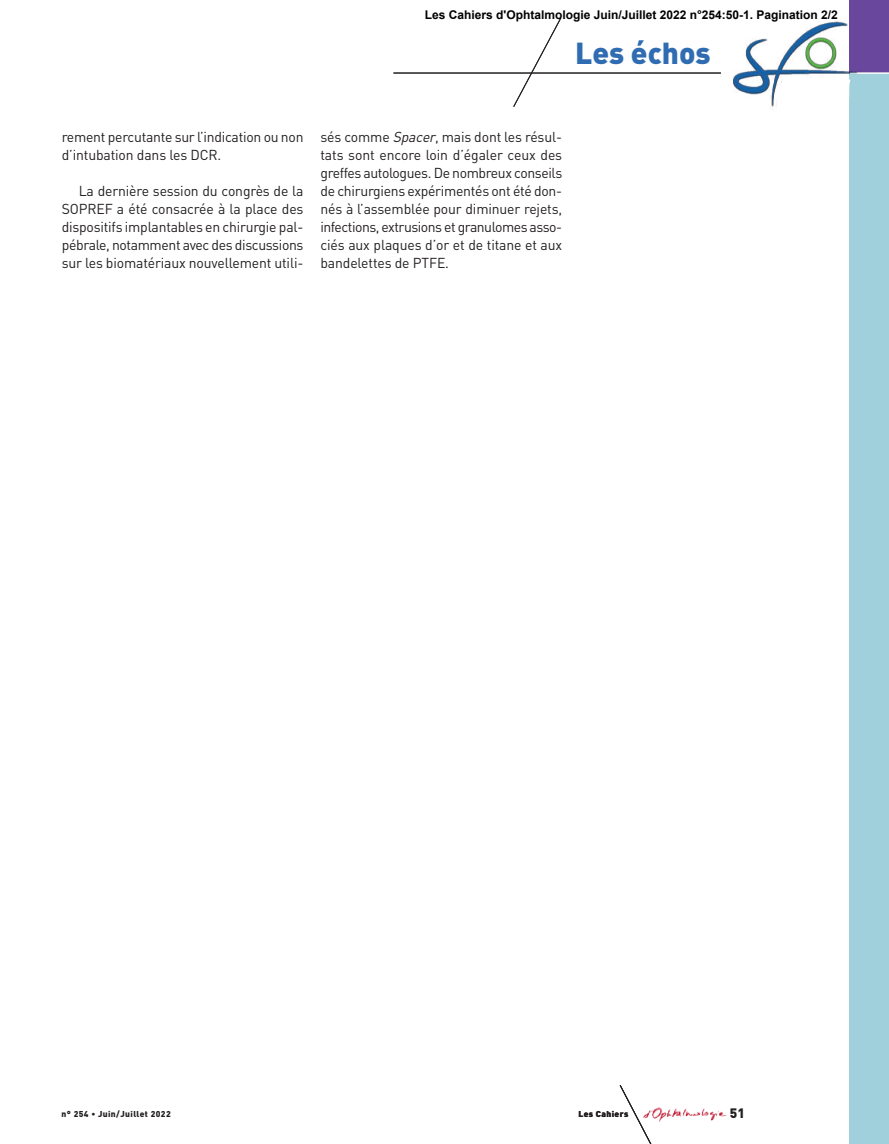
<style>
.page{position:relative;width:889px;height:1144px;background:#fff}
.page>*{position:absolute;margin:0;border:0;box-sizing:border-box;transform-origin:0 0}
.t1{font:900 30px "DIN";color:#2f6cb1}
.t2{font:14.25px/18px "DIN";letter-spacing:-.015em;color:#231f20}
.t3{font:14.25px "DIN";letter-spacing:-.035em;color:#231f20}
.t4{font:900 13.5px "DIN";color:#231f20}
.t5{font:700 12px "Arial";color:#000}
.t6{font:900 8.4px "DIN";letter-spacing:.05em;color:#231f20}
.s1{font-style:italic}
</style>
<div class="page">
<img style="left:665px;top:1108px;width:62px;height:13px">
<div style="left:849px;top:0;width:40px;height:1144px;background:#a1d0dd"></div>
<div style="left:849px;top:0;width:40px;height:73px;background:#69479c"></div>
<img style="left:733px;top:30px;width:133px;height:80px">
<svg style="left:513px;top:18px;width:48px;height:89px"></svg>
<hr style="left:850px;top:73px;width:39px;height:1px;background:#fff">
<svg style="left:777px;top:77px;width:73px;height:33px"></svg>
<hr style="left:393px;top:73px;width:328px;height:1px;background:#231f20">
<svg style="left:620px;top:1085px;width:45px;height:59px"></svg>
<p class="t5" style="left:425px;top:7px;width:415px">Les Cahiers d'Ophtalmologie Juin/Juillet 2022 n°254:50-1. Pagination 2/2</p>
<h1 class="t1" style="left:575px;top:35px;width:137px">Les échos</h1>
<p class="t2" style="left:62px;top:128px;width:502px">rement percutante sur l’indication ou non sés comme <span class="s1">Spacer</span>, mais dont les résul&shy;d’intubation dans les DCR.</p>
<p class="t2" style="left:320px;top:146px;width:243px">tats sont encore loin d’égaler ceux des</p>
<p class="t2" style="left:320px;top:164px;width:243px">greffes autologues. De nombreux conseils</p>
<p class="t2" style="left:79px;top:182px;width:485px">La dernière session du congrès de la de chirurgiens expérimentés ont été don-</p>
<p class="t2" style="left:62px;top:200px;width:502px">SOPREF a été consacrée à la place des nés à l’assemblée pour diminuer rejets,</p>
<p class="t3" style="left:62px;top:219px;width:502px">dispositifs implantables en chirurgie pal- infections, extrusions et granulomes asso-</p>
<p class="t2" style="left:62px;top:236px;width:502px">pébrale, notamment avec des discussions ciés aux plaques d’or et de titane et aux</p>
<p class="t2" style="left:62px;top:254px;width:389px">sur les biomatériaux nouvellement utili- bandelettes de PTFE.</p>
<p class="t6" style="left:62px;top:1109px;width:111px">n° 254 • Juin/Juillet 2022</p>
<p class="t6" style="left:578px;top:1109px;width:51px">Les Cahiers</p>
<p class="t4" style="left:730px;top:1105px;width:17px">51</p>
</div>
